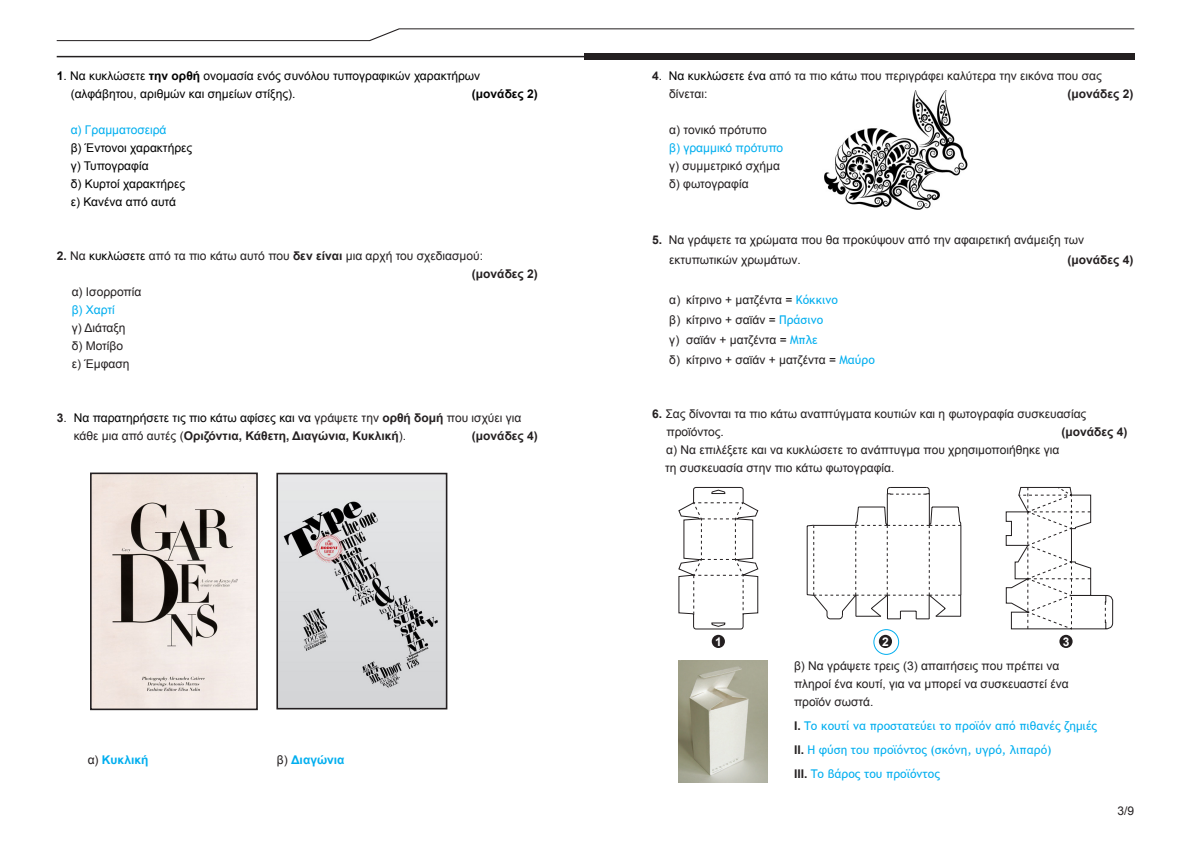
<style>
.page{position:relative;width:1191px;height:842px;background:#fff}
.page>*{position:absolute;margin:0;border:0;box-sizing:border-box;transform-origin:0 0}
.t1{font:12px/18px "Arial";color:#231f20}
.t2{font:12px/18px "Arial";color:#000}
.t3{font:700 12px/18px "Arial";color:#231f20}
.t4{font:12px "Trebuchet MS";color:#00aeef}
.t5{font:12px "Arial";color:#00aeef}
.t6{font:700 12px "Arial";color:#00aeef}
.t7{font:700 12px "Arial";color:#000}
.t8{font:700 12px "Arial";color:#fff}
.s1{font-weight:700}
.s2{color:#000}
.s3{color:#00aeef}
.s4{font-family:"Trebuchet MS";color:#00aeef}
.s5{font-weight:400}
.s6{font-weight:400;color:#000}
.s7{font-weight:400;color:#231f20}
.s8{font-family:"Arial";font-weight:700;color:#231f20}
</style>
<div class="page">
<div style="left:57px;top:56px;width:529px;height:1px;border:1px solid #231f20"></div>
<svg style="left:57px;top:28px;width:1077px;height:13px"></svg>
<div style="left:584px;top:53px;width:550px;height:7px;background:#231f20"></div>
<img style="left:93px;top:475px;width:162px;height:232px">
<div style="left:90px;top:472px;width:168px;height:238px;border:2px solid #231f20"></div>
<img style="left:279px;top:476px;width:165px;height:230px">
<div style="left:276px;top:473px;width:171px;height:236px;border:2px solid #231f20"></div>
<svg style="left:678px;top:487px;width:80px;height:142px"></svg>
<svg style="left:1005px;top:487px;width:108px;height:142px"></svg>
<svg style="left:806px;top:487px;width:155px;height:132px"></svg>
<img style="left:678px;top:661px;width:89px;height:121px">
<img style="left:824px;top:91px;width:144px;height:118px">
<div style="left:711px;top:635px;width:14px;height:13px;background:#231f20;border-radius:50%"></div>
<div style="left:879px;top:635px;width:13px;height:13px;background:#231f20;border-radius:50%"></div>
<div style="left:1059px;top:635px;width:13px;height:13px;background:#231f20;border-radius:50%"></div>
<div style="left:873px;top:629px;width:26px;height:26px;border:1px solid #00aeef;border-radius:50%"></div>
<p class="t2" style="left:71px;top:66px;width:411px;text-indent:-14px"><span class="s1">1</span>. Να κυκλώσετε <span class="s1">την ορθή</span> ονομασία ενός συνόλου τυπογραφικών χαρακτήρων (αλφάβητου, αριθμών και σημείων στίξης).</p>
<p class="t7" style="left:472px;top:85px;width:67px">(μονάδες 2)</p>
<p class="t1" style="left:669px;top:66px;width:434px;text-indent:-17px"><span class="s1">4</span>. <span class="s2">Να κυκλώσετε ένα</span> από τα πιο κάτω που περιγράφει καλύτερα την εικόνα που σας δίνεται:</p>
<p class="t3" style="left:1067px;top:85px;width:67px">(μονάδες 2)</p>
<p class="t5" style="left:71px;top:121px;width:97px">α) Γραμματοσειρά</p>
<p class="t2" style="left:71px;top:138px;width:123px">β) Έντονοι χαρακτήρες</p>
<p class="t2" style="left:71px;top:156px;width:79px">γ) Τυπογραφία</p>
<p class="t2" style="left:71px;top:174px;width:116px">δ) Κυρτοί χαρακτήρες</p>
<p class="t2" style="left:71px;top:192px;width:107px">ε) Κανένα από αυτά</p>
<p class="t1" style="left:669px;top:120px;width:99px">α) τονικό πρότυπο</p>
<p class="t5" style="left:669px;top:139px;width:116px">β) γραμμικό πρότυπο</p>
<p class="t1" style="left:669px;top:156px;width:112px">γ) συμμετρικό σχήμα</p>
<p class="t1" style="left:669px;top:174px;width:81px">δ) φωτογραφία</p>
<p class="t1" style="left:472px;top:246px;width:67px;text-indent:-415px"><span class="s1">2.</span> Nα <span class="s2">κυκλώσετε</span> από τα πιο κάτω αυτό που <span class="s1">δεν είναι</span> μια αρχή του σχεδιασμού: <span class="s1">(μονάδες 2)</span></p>
<p class="t1" style="left:72px;top:282px;width:71px">α) Ισορροπία <span class="s3">β) Χαρτί</span></p>
<p class="t1" style="left:72px;top:318px;width:55px">γ) Διάταξη δ) Μοτίβο</p>
<p class="t1" style="left:72px;top:354px;width:59px">ε) Έμφαση</p>
<p class="t1" style="left:669px;top:229px;width:416px;line-height:20px;text-indent:-17px"><span class="s1">5.</span> Να γράψετε τα χρώματα που θα προκύψουν από την αφαιρετική ανάμειξη των εκτυπωτικών χρωμάτων.</p>
<p class="t3" style="left:1067px;top:251px;width:67px">(μονάδες 4)</p>
<p class="t1" style="left:669px;top:290px;width:170px">α) κίτρινο + ματζέντα = <span class="s4">Κόκκινο</span></p>
<p class="t1" style="left:669px;top:310px;width:156px">β) κίτρινο + σαϊάν = <span class="s4">Πράσινο</span></p>
<p class="t1" style="left:669px;top:330px;width:150px">γ) σαϊάν + ματζέντα = <span class="s4">Μπλε</span></p>
<p class="t1" style="left:669px;top:350px;width:207px">δ) κίτρινο + σαϊάν + ματζέντα = <span class="s4">Μαύρο</span></p>
<p class="t3" style="left:74px;top:409px;width:449px;text-indent:-17px">3<span class="s5">.</span> <span class="s6">Να παρατηρήσετε τις πιο κάτω αφίσες και να</span> <span class="s5">γράψετε την</span> ορθή δομή <span class="s5">που ισχύει για κάθε μια από αυτές (</span>Οριζόντια, Κάθετη, Διαγώνια, Κυκλική<span class="s5">).</span></p>
<p class="t3" style="left:472px;top:427px;width:67px">(μονάδες 4)</p>
<p class="t1" style="left:652px;top:404px;width:436px"><span class="s1">6.</span> Σας δίνονται τα πιο κάτω αναπτύγματα κουτιών και η φωτογραφία συσκευασίας</p>
<p class="t1" style="left:666px;top:422px;width:59px">προϊόντος.</p>
<p class="t3" style="left:1061px;top:423px;width:67px">(μονάδες 4)</p>
<p class="t1" style="left:666px;top:440px;width:395px">α) Να επιλέξετε και να κυκλώσετε το ανάπτυγμα που χρησιμοποιήθηκε για</p>
<p class="t1" style="left:665px;top:458px;width:231px">τη συσκευασία στην πιο κάτω φωτογραφία.</p>
<p class="t8" style="left:715px;top:633px;width:8px">1</p>
<p class="t8" style="left:882px;top:633px;width:8px">2</p>
<p class="t8" style="left:1062px;top:633px;width:8px">3</p>
<p class="t6" style="left:88px;top:751px;width:62px"><span class="s7">α)</span> Κυκλική</p>
<p class="t6" style="left:277px;top:751px;width:69px"><span class="s7">β)</span> Διαγώνια</p>
<p class="t1" style="left:794px;top:656px;width:267px">β) Nα γράψετε τρεις (3) απαιτήσεις που πρέπει να</p>
<p class="t1" style="left:794px;top:674px;width:276px">πληροί ένα κουτί, για να μπορεί να συσκευαστεί ένα</p>
<p class="t1" style="left:794px;top:692px;width:81px">προϊόν σωστά.</p>
<p class="t4" style="left:794px;top:718px;width:305px"><span class="s8">Ι.</span> Tο κουτί να προστατεύει το προϊόν από πιθανές ζημιές</p>
<p class="t4" style="left:794px;top:742px;width:259px"><span class="s8">ΙΙ.</span> H φύση του προϊόντος (σκόνη, υγρό, λιπαρό)</p>
<p class="t4" style="left:794px;top:766px;width:147px"><span class="s8">ΙΙΙ.</span> Tο βάρος του προϊόντος</p>
<p class="t1" style="left:1117px;top:801px;width:18px">3/9</p>
</div>
